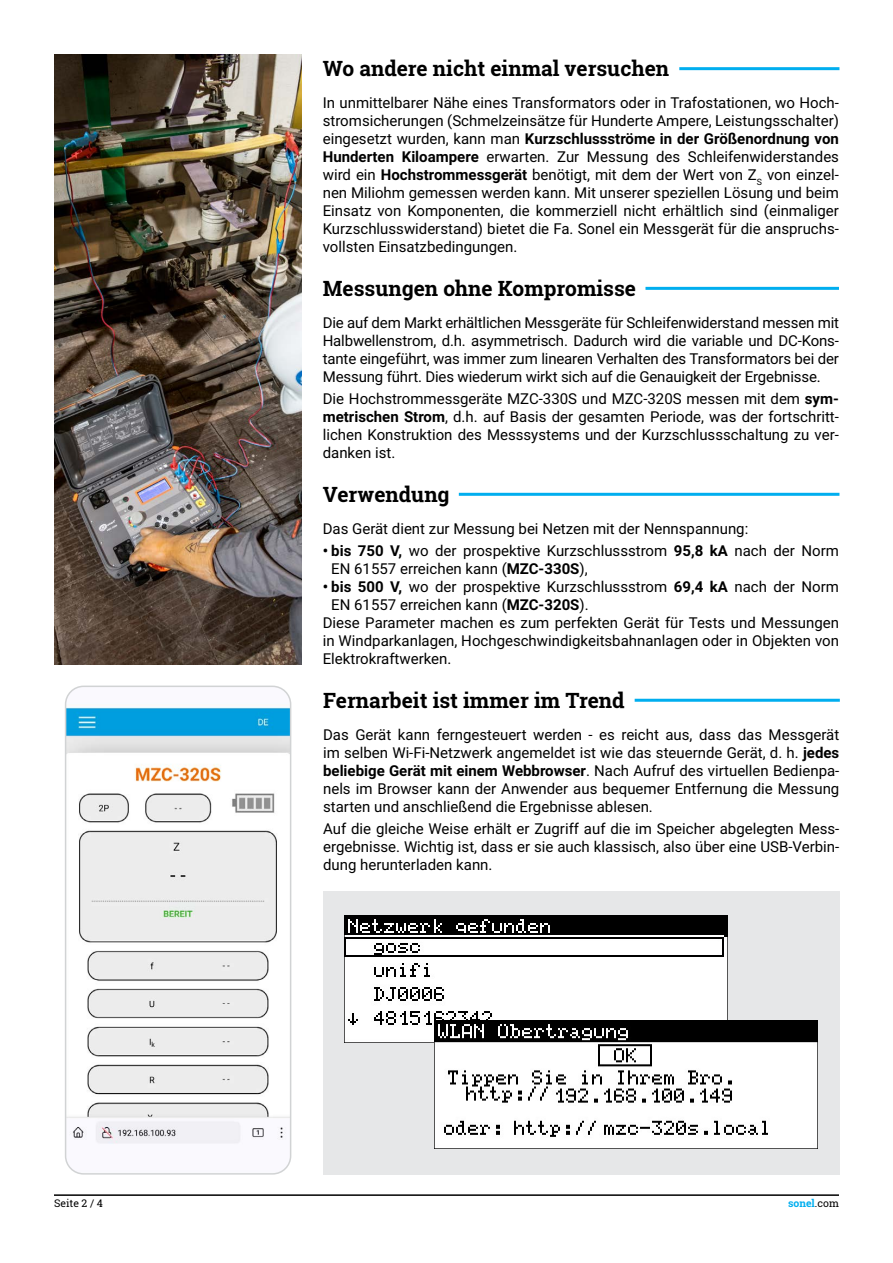
<style>
.page{position:relative;width:893px;height:1263px;background:#fff}
.page>*{position:absolute;margin:0;border:0;box-sizing:border-box;transform-origin:0 0}
.t1{font:700 21px "Roboto Slab";color:#000}
.t2{font:15px/18px "Roboto";color:#000;text-align:justify}
.t3{font:700 10.5px "Roboto Slab";color:#00aeef}
.t4{font:10.5px "Roboto Slab";color:#000}
.s1{font-weight:700}
.s2{font-weight:400;color:#000}
</style>
<div class="page">
<hr style="left:54px;top:1194px;width:785px;height:2px;background:#000">
<img style="left:54px;top:54px;width:247px;height:610px">
<hr style="left:679px;top:67px;width:160px;height:3px;background:#00aeef">
<hr style="left:645px;top:287px;width:194px;height:3px;background:#00aeef">
<hr style="left:459px;top:493px;width:380px;height:3px;background:#00aeef">
<div style="left:323px;top:891px;width:517px;height:283px;background:#e6e7e8"></div>
<img style="left:66px;top:688px;width:225px;height:486px">
<div style="left:65px;top:685px;width:226px;height:489px;border:2px solid #d1d3d4;border-radius:18px"></div>
<hr style="left:635px;top:699px;width:205px;height:3px;background:#00aeef">
<img style="left:344px;top:915px;width:383px;height:128px">
<img style="left:435px;top:1021px;width:383px;height:127px">
<h1 class="t1" style="left:323px;top:54px;width:348px">Wo andere nicht einmal versuchen</h1>
<p class="t2" style="left:323px;top:94px;width:518px">In unmittelbarer Nähe eines Transformators oder in Trafostationen, wo Hoch&shy;stromsicherungen (Schmelzeinsätze für Hunderte Ampere, Leistungsschalter) eingesetzt wurden, kann man <span class="s1">Kurzschlussströme in der Größenordnung von Hunderten Kiloampere</span> erwarten. Zur Messung des Schleifenwiderstandes wird ein <span class="s1">Hochstrommessgerät</span> benötigt, mit dem der Wert von Z<sub>S</sub> von einzel&shy;nen Miliohm gemessen werden kann. Mit unserer speziellen Lösung und beim Einsatz von Komponenten, die kommerziell nicht erhältlich sind (einmaliger Kurzschlusswiderstand) bietet die Fa. Sonel ein Messgerät für die anspruchs&shy;vollsten Einsatzbedingungen.</p>
<h1 class="t1" style="left:323px;top:274px;width:315px">Messungen ohne Kompromisse</h1>
<p class="t2" style="left:323px;top:313px;width:518px">Die auf dem Markt erhältlichen Messgeräte für Schleifenwiderstand messen mit Halbwellenstrom, d.h. asymmetrisch. Dadurch wird die variable und DC-Kons&shy;tante eingeführt, was immer zum linearen Verhalten des Transformators bei der Messung führt. Dies wiederum wirkt sich auf die Genauigkeit der Ergebnisse.</p>
<p class="t2" style="left:323px;top:389px;width:518px">Die Hochstrommessgeräte MZC-330S und MZC-320S messen mit dem <span class="s1">sym&shy;metrischen Strom</span>, d.h. auf Basis der gesamten Periode, was der fortschritt&shy;lichen Konstruktion des Messsystems und der Kurzschlussschaltung zu ver&shy;danken ist.</p>
<h1 class="t1" style="left:323px;top:480px;width:128px">Verwendung</h1>
<p class="t2" style="left:323px;top:519px;width:427px">Das Gerät dient zur Messung bei Netzen mit der Nennspannung:</p>
<p class="t2" style="left:331px;top:541px;width:509px;text-indent:-9px"><span class="s1">• bis 750 V,</span> wo der prospektive Kurzschlussstrom <span class="s1">95,8 kA</span> nach der Norm<br>EN 61557 erreichen kann (<span class="s1">MZC-330S</span>),</p>
<p class="t2" style="left:323px;top:577px;width:518px"><span class="s1">• bis 500 V,</span> wo der prospektive Kurzschlussstrom <span class="s1">69,4 kA</span> nach der Norm</p>
<p class="t2" style="left:331px;top:595px;width:259px">EN 61557 erreichen kann (<span class="s1">MZC-320S</span>).</p>
<p class="t2" style="left:323px;top:613px;width:518px">Diese Parameter machen es zum perfekten Gerät für Tests und Messungen</p>
<p class="t2" style="left:323px;top:631px;width:518px">in Windparkanlagen, Hochgeschwindigkeitsbahnanlagen oder in Objekten von</p>
<p class="t2" style="left:323px;top:649px;width:130px">Elektrokraftwerken.</p>
<h1 class="t1" style="left:323px;top:685px;width:303px">Fernarbeit ist immer im Trend</h1>
<p class="t2" style="left:323px;top:725px;width:518px">Das Gerät kann ferngesteuert werden - es reicht aus, dass das Messgerät im selben Wi-Fi-Netzwerk angemeldet ist wie das steuernde Gerät, d. h. <span class="s1">jedes beliebige Gerät mit einem Webbrowser</span>. Nach Aufruf des virtuellen Bedienpa&shy;nels im Browser kann der Anwender aus bequemer Entfernung die Messung starten und anschließend die Ergebnisse ablesen.</p>
<p class="t2" style="left:323px;top:819px;width:518px">Auf die gleiche Weise erhält er Zugriff auf die im Speicher abgelegten Mess&shy;ergebnisse. Wichtig ist, dass er sie auch klassisch, also über eine USB-Verbin&shy;dung herunterladen kann.</p>
<p class="t4" style="left:54px;top:1196px;width:50px">Seite 2 / 4</p>
<p class="t3" style="left:788px;top:1196px;width:52px">sonel<span class="s2">.com</span></p>
</div>
